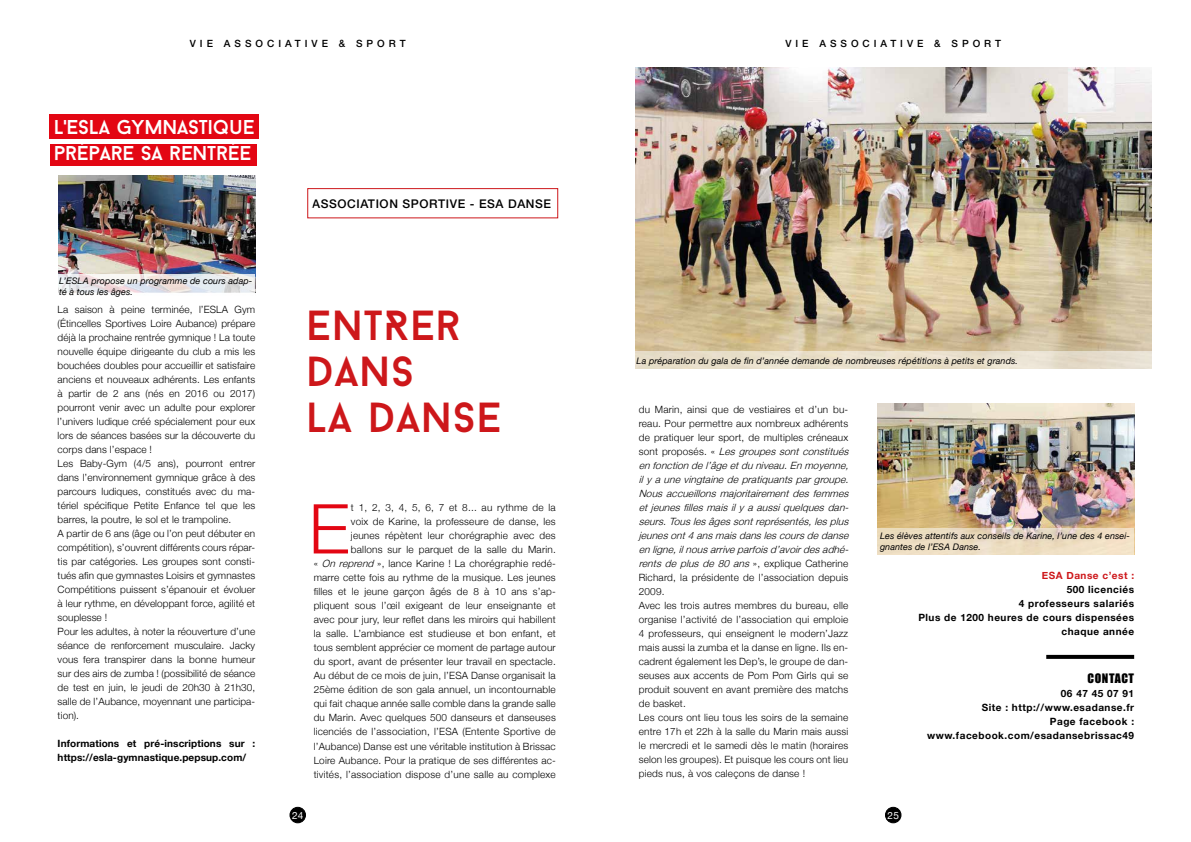
<style>
.page{position:relative;width:1191px;height:842px;background:#fff}
.page>*{position:absolute;margin:0;border:0;box-sizing:border-box;transform-origin:0 0}
.t1{font:300 68.8px "Helvetica Neue";color:#e30613}
.t2{font:42px/46px "Baron Neue";letter-spacing:.02em;color:#cd171a}
.t3{font:20px/26px "Baron Neue";letter-spacing:-.01em;color:#fff}
.t4{font:500 12px "Helvetica Neue LT Pro";letter-spacing:.05em;color:#000}
.t5{font:12px "Impact";letter-spacing:.05em;color:#000}
.t6{font:300 10px/14px "Helvetica Neue";letter-spacing:.02em;color:#000}
.t7{font:700 10px/14px "Helvetica Neue";letter-spacing:.05em;color:#000;text-align:right}
.t8{font:700 10px/14px "Helvetica Neue";letter-spacing:.01em;color:#000}
.t9{font:500 10px "Helvetica Neue";letter-spacing:.4em;color:#000}
.t10{font:700 10px "Helvetica Neue";letter-spacing:.05em;color:#cd171a}
.t11{font:10px "Helvetica Neue";color:#fff}
.t12{font:italic 9px/11px "Helvetica Neue";letter-spacing:.01em;color:#000}
.s1{font-style:italic}
</style>
<div class="page">
<div style="left:290px;top:807px;width:15px;height:16px;background:#000;border-radius:50%"></div>
<div style="left:290px;top:807px;width:15px;height:16px;border:1px solid #000;border-radius:50%"></div>
<div style="left:885px;top:807px;width:16px;height:16px;background:#000;border-radius:50%"></div>
<div style="left:885px;top:807px;width:16px;height:16px;border:1px solid #000;border-radius:50%"></div>
<div style="left:50px;top:144px;width:206px;height:21px;background:#e30613"></div>
<div style="left:50px;top:115px;width:209px;height:24px;background:#e30613"></div>
<svg style="left:1046px;top:655px;width:88px;height:4px"></svg>
<img style="left:635px;top:67px;width:516px;height:284px">
<img style="left:58px;top:175px;width:197px;height:99px">
<svg style="left:58px;top:274px;width:197px;height:19px"></svg>
<img style="left:877px;top:403px;width:257px;height:125px">
<svg style="left:877px;top:528px;width:257px;height:27px;background:#ebdbc2"></svg>
<div style="left:635px;top:351px;width:516px;height:18px;background:#e9e0cb"></div>
<div style="left:307px;top:188px;width:251px;height:30px;border:1px solid #cd171a"></div>
<p class="t9" style="left:190px;top:37px;width:217px">VIE ASSOCIATIVE &amp; SPORT</p>
<h3 class="t3" style="left:54px;top:114px;width:202px">L'ESLA GYMNASTIQUE<br>PRÉPARE SA RENTRÉE</h3>
<p class="t12" style="left:59px;top:275px;width:195px">L’ESLA propose un programme de cours adap&shy;té à tous les âges.</p>
<p class="t6" style="left:58px;top:303px;width:199px">La saison à peine terminée, l’ESLA Gym (Étincelles Sportives Loire Aubance) prépare déjà la prochaine rentrée gymnique ! La toute nouvelle équipe dirigeante du club a mis les bouchées doubles pour accueillir et satisfaire anciens et nouveaux adhérents. Les enfants à partir de 2 ans (nés en 2016 ou 2017) pourront venir avec un adulte pour explorer l’univers ludique créé spécialement pour eux lors de séances basées sur la découverte du corps dans l’espace !<br>Les Baby-Gym (4/5 ans), pourront entrer dans l’environnement gymnique grâce à des parcours ludiques, constitués avec du ma&shy;tériel spécifique Petite Enfance tel que les barres, la poutre, le sol et le trampoline.<br>A partir de 6 ans (âge ou l’on peut débuter en compétition), s’ouvrent différents cours répar&shy;tis par catégories. Les groupes sont consti&shy;tués afin que gymnastes Loisirs et gymnastes Compétitions puissent s’épanouir et évoluer à leur rythme, en développant force, agilité et souplesse !<br>Pour les adultes, à noter la réouverture d’une séance de renforcement musculaire. Jacky vous fera transpirer dans la bonne humeur sur des airs de zumba ! (possibilité de séance de test en juin, le jeudi de 20h30 à 21h30, salle de l’Aubance, moyennant une participa&shy;tion).</p>
<p class="t8" style="left:58px;top:737px;width:199px">Informations et pré-inscriptions sur : https://esla-gymnastique.pepsup.com/</p>
<p class="t4" style="left:312px;top:196px;width:240px">ASSOCIATION SPORTIVE - ESA DANSE</p>
<h2 class="t2" style="left:306px;top:301px;width:196px">ENTRER<br>DANS<br>LA DANSE</h2>
<h1 class="t1" style="left:309px;top:487px;width:42px">E</h1>
<p class="t6" style="left:314px;top:501px;width:244px;text-align:right">t 1, 2, 3, 4, 5, 6, 7 et 8... au rythme de la<br>voix de Karine, la professeure de danse, les<br>jeunes répètent leur chorégraphie avec des<br>ballons sur le parquet de la salle du Marin.<br>« <span class="s1">On reprend</span> », lance Karine ! La chorégraphie redé&shy;marre cette fois au rythme de la musique. Les jeunes filles et le jeune garçon âgés de 8 à 10 ans s’ap&shy;pliquent sous l’œil exigeant de leur enseignante et avec pour jury, leur reflet dans les miroirs qui habillent la salle. L’ambiance est studieuse et bon enfant, et tous semblent apprécier ce moment de partage autour du sport, avant de présenter leur travail en spectacle.<br>Au début de ce mois de juin, l’ESA Danse organisait la 25ème édition de son gala annuel, un incontournable qui fait chaque année salle comble dans la grande salle du Marin. Avec quelques 500 danseurs et danseuses licenciés de l’association, l’ESA (Entente Sportive de l’Aubance) Danse est une véritable institution à Brissac Loire Aubance. Pour la pratique de ses différentes ac&shy;tivités, l’association dispose d’une salle au complexe</p>
<p class="t9" style="left:785px;top:37px;width:217px">VIE ASSOCIATIVE &amp; SPORT</p>
<p class="t12" style="left:636px;top:355px;width:383px">La préparation du gala de fin d’année demande de nombreuses répétitions à petits et grands.</p>
<p class="t6" style="left:639px;top:402px;width:214px">du Marin, ainsi que de vestiaires et d’un bu&shy;reau. Pour permettre aux nombreux adhérents de pratiquer leur sport, de multiples créneaux s o n t p r o p o s é s . « <span class="s1">Les groupes sont constitués en fonction del’âgeetdu niveau.En moyenne, ily aunevingtainedepratiquantspargroupe.<br>Nous accueillons majoritairement des femmes et jeunes filles mais il y a aussi quelques dan&shy;seurs.Touslesâgessontreprésentés,lesplus jeunesont4 ansmaisdanslescoursdedanse en ligne,ilnousarriveparfoisd’avoirdesadhé&shy;rents de plus de 80 ans</span> », explique Catherine Richard, la présidente de l’association depuis 2009.<br>Avec les trois autres membres du bureau, elle organise l’activité de l’association qui emploie 4 professeurs, qui enseignent le modern’Jazz mais aussi la zumba et la danse en ligne. Ils en&shy;cadrent également les Dep’s, le groupe de dan&shy;seuses aux accents de Pom Pom Girls qui se produit souvent en avant première des matchs de basket.<br>Les cours ont lieu tous les soirs de la semaine entre 17h et 22h à la salle du Marin mais aussi le mercredi et le samedi dès le matin (horaires selon les groupes). Et puisque les cours ont lieu pieds nus, à vos caleçons de danse !</p>
<p class="t12" style="left:880px;top:530px;width:251px">Les élèves attentifs aux conseils de Karine, l’une des 4 ensei&shy;gnantes de l’ESA Danse.</p>
<p class="t10" style="left:1041px;top:569px;width:94px">ESA Danse c’est :</p>
<p class="t7" style="left:918px;top:582px;width:217px">500 licenciés<br>4 professeurs salariés<br>Plus de 1200 heures de cours dispensées chaque année</p>
<p class="t5" style="left:1087px;top:669px;width:48px">CONTACT</p>
<p class="t7" style="left:927px;top:686px;width:208px">06 47 45 07 91<br>Site : http://www.esadanse.fr<br>Page facebook : www.facebook.com/esadansebrissac49</p>
<p class="t11" style="left:292px;top:809px;width:13px">24</p>
<p class="t11" style="left:887px;top:809px;width:13px">25</p>
</div>
